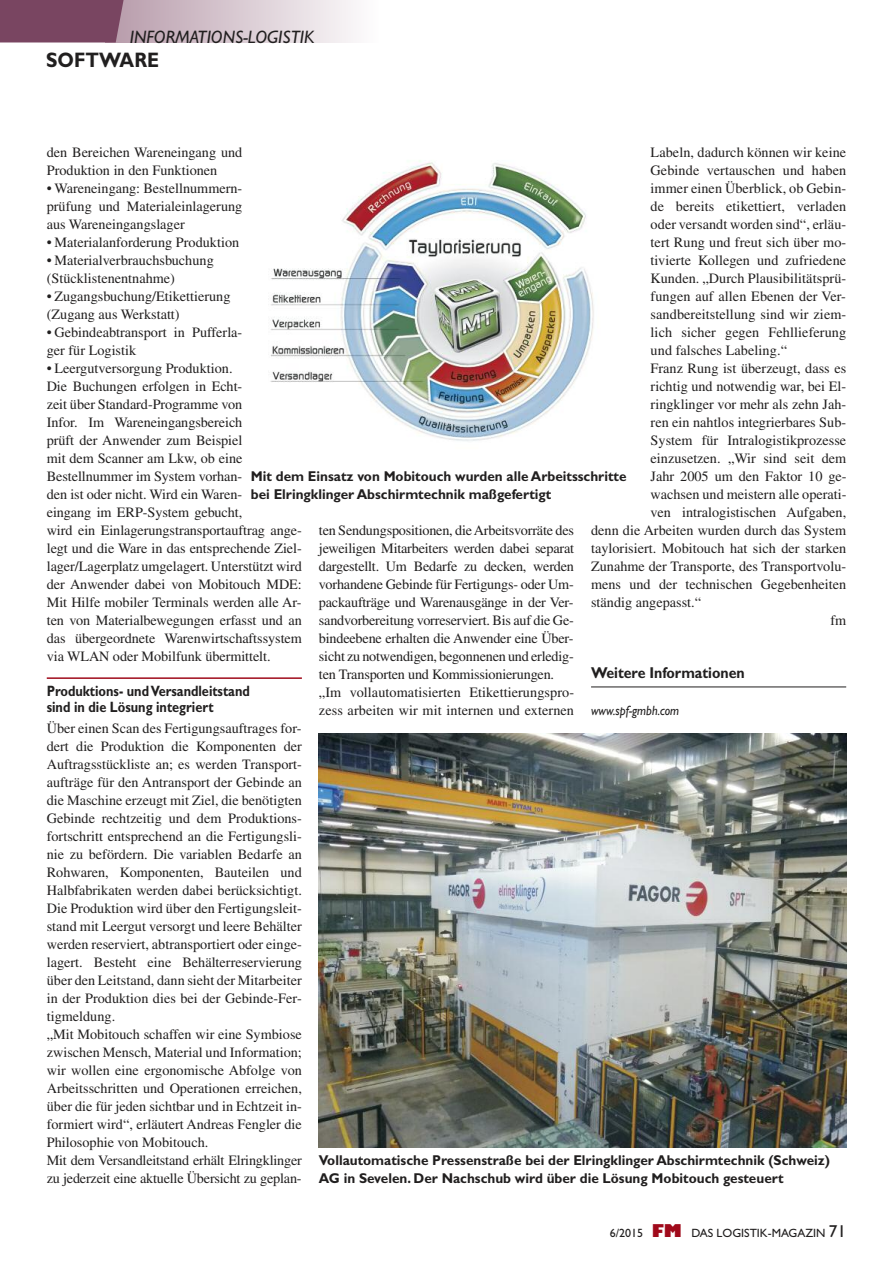
<style>
.page{position:relative;width:893px;height:1263px;background:#fff}
.page>*{position:absolute;margin:0;border:0;box-sizing:border-box;transform-origin:0 0}
.t1{font:700 21px "Gill Sans";color:#211f1f;scale:.9 1}
.t2{font:italic 18px "Gill Sans";color:#211f1f}
.t3{font:700 15.75px "Gill Sans";color:#211f1f;scale:.9 1}
.t4{font:700 15px/16.5px "Gill Sans";color:#211f1f;scale:.85 1}
.t5{font:14.25px/18px "Times";color:#211f1f}
.t6{font:700 14.25px/18px "Gill Sans";color:#211f1f;scale:.95 1}
.t7{font:italic 13.5px "Gill Sans";color:#211f1f;scale:.9 1}
.t8{font:12px "Gill Sans";color:#211f1f}
.s1{font-weight:800;font-size:17.25px;color:#a00a1b}
.s2{font-size:17.25px}
</style>
<div class="page">
<hr style="left:47px;top:677px;width:255px;height:2px;background:#a00a1b">
<hr style="left:591px;top:686px;width:255px;height:1px;background:#211f1f">
<img style="left:270px;top:160px;width:324px;height:281px">
<img style="left:319px;top:733px;width:527px;height:414px">
<div style="left:105px;top:0;width:273px;height:43px;background:linear-gradient(to right,#b699a9,#fefdfe)"></div>
<svg style="left:0;top:0;width:126px;height:43px;background:#7d4b66"></svg>
<p class="t2" style="left:130px;top:30px;width:186px">INFORMATIONS-LOGISTIK</p>
<h1 class="t1" style="left:46px;top:52px;width:127px">SOFTWARE</h1>
<p class="t5" style="left:47px;top:145px;width:197px">den Bereichen Wareneingang und<br>Produktion in den Funktionen</p>
<p class="t5" style="left:47px;top:181px;width:197px;text-align:justify">• Wareneingang: Bestellnummern&shy;prüfung und Materialeinlagerung aus Wareneingangslager</p>
<p class="t5" style="left:47px;top:235px;width:194px">• Materialanforderung Produktion</p>
<p class="t5" style="left:47px;top:253px;width:169px">• Materialverbrauchsbuchung (Stücklistenentnahme)</p>
<p class="t5" style="left:47px;top:289px;width:185px">• Zugangsbuchung/Etikettierung (Zugang aus Werkstatt)</p>
<p class="t5" style="left:47px;top:325px;width:197px">• Gebindeabtransport in Pufferla&shy;ger für Logistik</p>
<p class="t5" style="left:47px;top:361px;width:257px">• Leergutversorgung Produktion.<br>Die Buchungen erfolgen in Echt-<br>zeit über Standard-Programme von<br>Infor. Im Wareneingangsbereich<br>prüft der Anwender zum Beispiel<br>mit dem Scanner am Lkw, ob eine Bestellnummer im System vorhan-<br>den ist oder nicht. Wird ein Waren-<br>eingang im ERP-System gebucht,<br>wird ein Einlagerungstransportauftrag ange&shy;legt und die Ware in das entsprechende Ziel&shy;lager/Lagerplatz umgelagert. Unterstützt wird der Anwender dabei von Mobitouch MDE:<br>Mit Hilfe mobiler Terminals werden alle Ar&shy;ten von Materialbewegungen erfasst und an das übergeordnete Warenwirtschaftssystem via WLAN oder Mobilfunk übermittelt.</p>
<p class="t4" style="left:47px;top:684px;width:240px">Produktions- undVersandleitstand sind in die Lösung integriert</p>
<p class="t5" style="left:47px;top:721px;width:257px">Über einen Scan des Fertigungsauftrages for&shy;dert die Produktion die Komponenten der Auftragsstückliste an; es werden Transport&shy;aufträge für den Antransport der Gebinde an die Maschine erzeugt mit Ziel, die benötigten Gebinde rechtzeitig und dem Produktions&shy;fortschritt entsprechend an die Fertigungsli&shy;nie zu befördern. Die variablen Bedarfe an Rohwaren, Komponenten, Bauteilen und Halbfabrikaten werden dabei berücksichtigt.<br>Die Produktion wird über den Fertigungsleit&shy;stand mit Leergut versorgt und leere Behälter werden reserviert, abtransportiert oder einge&shy;lagert. Besteht eine Behälterreservierung über den Leitstand, dann sieht der Mitarbeiter in der Produktion dies bei der Gebinde-Fer&shy;tigmeldung.<br>„Mit Mobitouch schaffen wir eine Symbiose zwischen Mensch, Material und Information; wir wollen eine ergonomische Abfolge von Arbeitsschritten und Operationen erreichen, über die für jeden sichtbar und in Echtzeit in&shy;formiert wird“, erläutert Andreas Fengler die Philosophie von Mobitouch.<br>Mit dem Versandleitstand erhält Elringklinger zu jederzeit eine aktuelle Übersicht zu geplan-</p>
<p class="t5" style="left:651px;top:145px;width:197px">Labeln, dadurch können wir keine</p>
<p class="t5" style="left:651px;top:163px;width:197px">Gebinde vertauschen und haben</p>
<p class="t5" style="left:651px;top:181px;width:197px">immer einen Überblick, ob Gebin-</p>
<p class="t5" style="left:651px;top:199px;width:197px">de bereits etikettiert, verladen</p>
<p class="t5" style="left:651px;top:217px;width:197px">oder versandt worden sind“, erläu-</p>
<p class="t5" style="left:651px;top:235px;width:197px">tert Rung und freut sich über mo-</p>
<p class="t5" style="left:651px;top:253px;width:197px">tivierte Kollegen und zufriedene</p>
<p class="t5" style="left:651px;top:271px;width:197px">Kunden. „Durch Plausibilitätsprü-</p>
<p class="t5" style="left:651px;top:289px;width:197px">fungen auf allen Ebenen der Ver-</p>
<p class="t5" style="left:651px;top:307px;width:197px">sandbereitstellung sind wir ziem-</p>
<p class="t5" style="left:651px;top:325px;width:197px">lich sicher gegen Fehllieferung</p>
<p class="t5" style="left:651px;top:343px;width:138px">und falsches Labeling.“</p>
<p class="t5" style="left:651px;top:361px;width:197px">Franz Rung ist überzeugt, dass es</p>
<p class="t5" style="left:651px;top:379px;width:197px">richtig und notwendig war, bei El-</p>
<p class="t5" style="left:651px;top:397px;width:197px">ringklinger vor mehr als zehn Jah-</p>
<p class="t5" style="left:651px;top:415px;width:197px">ren ein nahtlos integrierbares Sub-</p>
<p class="t5" style="left:651px;top:433px;width:197px">System für Intralogistikprozesse</p>
<p class="t5" style="left:651px;top:451px;width:197px">einzusetzen. „Wir sind seit dem</p>
<p class="t5" style="left:651px;top:469px;width:197px">Jahr 2005 um den Faktor 10 ge-</p>
<p class="t5" style="left:651px;top:487px;width:197px">wachsen und meistern alle operati-</p>
<p class="t5" style="left:651px;top:505px;width:197px">ven intralogistischen Aufgaben,</p>
<p class="t5" style="left:591px;top:523px;width:257px">denn die Arbeiten wurden durch das System</p>
<p class="t5" style="left:591px;top:541px;width:257px">taylorisiert. Mobitouch hat sich der starken</p>
<p class="t5" style="left:591px;top:559px;width:257px">Zunahme der Transporte, des Transportvolu-</p>
<p class="t5" style="left:591px;top:577px;width:257px">mens und der technischen Gegebenheiten</p>
<p class="t5" style="left:591px;top:595px;width:112px">ständig angepasst.“</p>
<p class="t5" style="left:830px;top:613px;width:17px">fm</p>
<p class="t6" style="left:251px;top:469px;width:397px">Mit dem Einsatz von Mobitouch wurden alle Arbeitsschritte bei Elringklinger Abschirmtechnik maßgefertigt</p>
<p class="t5" style="left:319px;top:523px;width:257px">ten Sendungspositionen, dieArbeitsvorräte des jeweiligen Mitarbeiters werden dabei separat dargestellt. Um Bedarfe zu decken, werden vorhandene Gebinde für Fertigungs- oder Um&shy;packaufträge und Warenausgänge in der Ver&shy;sandvorbereitung vorreserviert. Bis auf die Ge&shy;bindeebene erhalten die Anwender eine Über&shy;sicht zu notwendigen, begonnenen und erledig&shy;ten Transporten und Kommissionierungen. „Im vollautomatisierten Etikettierungspro&shy;zess arbeiten wir mit internen und externen</p>
<p class="t3" style="left:591px;top:666px;width:172px">Weitere Informationen</p>
<p class="t7" style="left:591px;top:706px;width:99px">www.spf-gmbh.com</p>
<p class="t6" style="left:319px;top:1153px;width:540px">Vollautomatische Pressenstraße bei der Elringklinger Abschirmtechnik (Schweiz)<br>AG in Sevelen. Der Nachschub wird über die Lösung Mobitouch gesteuert</p>
<p class="t8" style="left:610px;top:1229px;width:238px">6/2015 <span class="s1">FM</span> DAS LOGISTIK-MAGAZIN <span class="s2">71</span></p>
</div>
